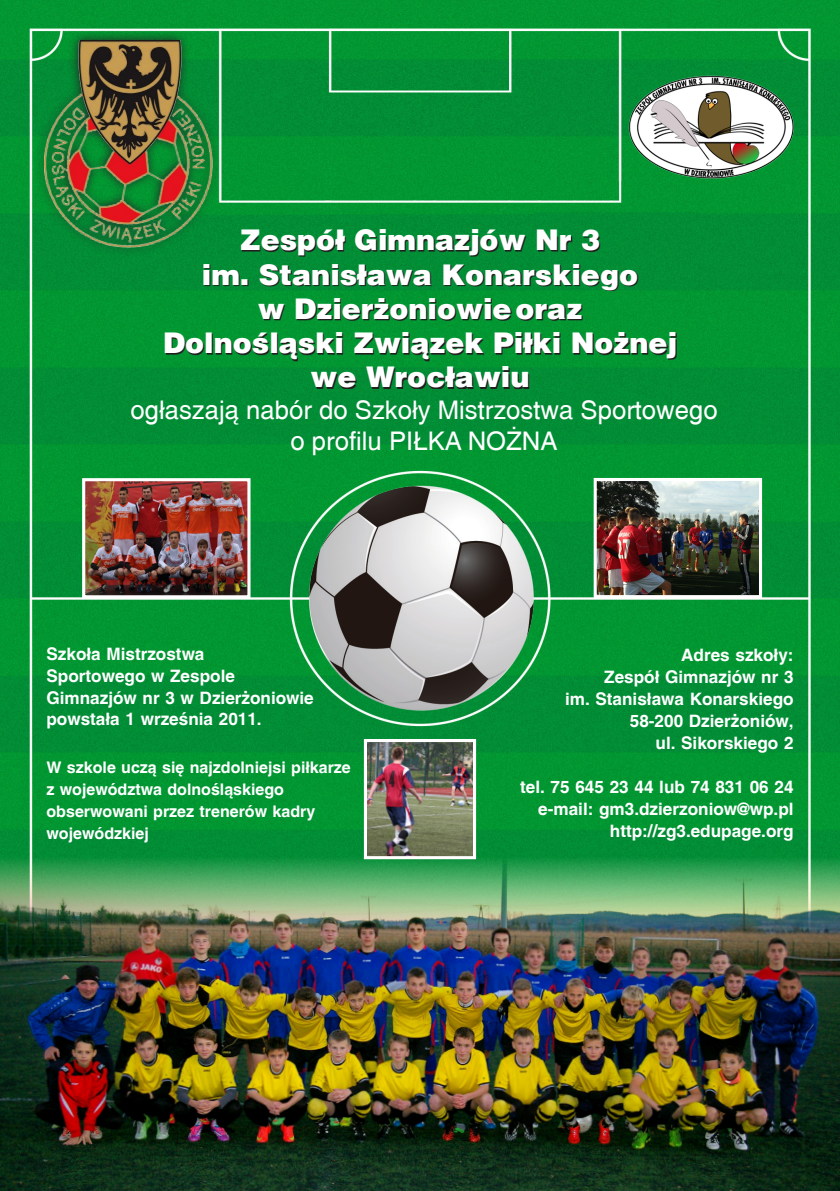
<style>
.page{position:relative;width:840px;height:1191px;background:#fff}
.page>*{position:absolute;margin:0;border:0;box-sizing:border-box;transform-origin:0 0}
.t1{font:900 28.6px "Switzerland";color:#fff}
.t2{font:25.6px "Switzerland";color:#fff}
.t3{font:700 17.2px "Switzerland";color:#fff}
.t4{font:700 16px/22px "Switzerland";color:#fff}
.s1{font-weight:900}
</style>
<div class="page">
<img style="left:0;top:0;width:839px;height:735px">
<svg style="left:166px;top:237px;width:510px;height:152px;background:#09752e"></svg>
<svg style="left:34px;top:30px;width:187px;height:227px;background:#159341"></svg>
<img style="left:45px;top:41px;width:167px;height:207px">
<img style="left:0;top:735px;width:839px;height:456px">
<img style="left:623px;top:71px;width:179px;height:114px">
<img style="left:86px;top:482px;width:160px;height:112px">
<div style="left:82px;top:478px;width:168px;height:120px;border:3px solid #fff"></div>
<img style="left:597px;top:482px;width:160px;height:112px">
<div style="left:593px;top:478px;width:168px;height:120px;border:3px solid #fff"></div>
<img style="left:367px;top:743px;width:105px;height:112px">
<div style="left:363px;top:739px;width:113px;height:120px;border:3px solid #fff"></div>
<img style="left:295px;top:480px;width:262px;height:262px">
<p class="t1" style="left:240px;top:223px;width:361px">Zespół Gimnazjów Nr 3</p>
<p class="t1" style="left:202px;top:257px;width:437px">im. Stanisława Konarskiego</p>
<p class="t1" style="left:258px;top:291px;width:326px">w Dzierżoniowieoraz</p>
<p class="t1" style="left:163px;top:326px;width:515px">Dolnośląski Związek Piłki Nożnej</p>
<p class="t1" style="left:310px;top:360px;width:220px">we Wrocławiu</p>
<p class="t2" style="left:130px;top:395px;width:588px">ogłaszają nabór do Szkoły Mistrzostwa Sportowego</p>
<p class="t2" style="left:290px;top:425px;width:268px">o profilu PIŁKA NOŻNA</p>
<p class="t3" style="left:46px;top:643px;width:159px">Szkoła Mistrzostwa</p>
<p class="t3" style="left:46px;top:665px;width:190px">Sportowego w Zespole</p>
<p class="t3" style="left:46px;top:687px;width:269px">Gimnazjów nr 3 w Dzierżoniowie</p>
<p class="t3" style="left:46px;top:709px;width:216px">powstała 1 września 2011.</p>
<p class="t4" style="left:46px;top:755px;width:306px">W szkole uczą się najzdolniejsi piłkarze</p>
<p class="t4" style="left:46px;top:777px;width:239px">z województwa dolnośląskiego</p>
<p class="t4" style="left:46px;top:799px;width:270px">obserwowani przez trenerów kadry wojewódzkiej</p>
<p class="t3" style="left:680px;top:645px;width:114px">Adres szkoły:</p>
<p class="t3" style="left:604px;top:667px;width:191px">Zespół Gimnazjów nr 3</p>
<p class="t3" style="left:564px;top:689px;width:230px">im. Stanisława Konarskiego</p>
<p class="t3" style="left:629px;top:711px;width:165px">58-200 Dzierżoniów,</p>
<p class="t3" style="left:655px;top:733px;width:139px">ul. Sikorskiego 2</p>
<p class="t3" style="left:520px;top:777px;width:275px">tel. 75 645 23 44 lub 74 831 06 24</p>
<p class="t3" style="left:538px;top:799px;width:257px">e-mail: gm3.dzierzoniow<span class="s1">@</span>wp.pl</p>
<p class="t3" style="left:609px;top:821px;width:185px">http://zg3.edupage.org</p>
</div>
